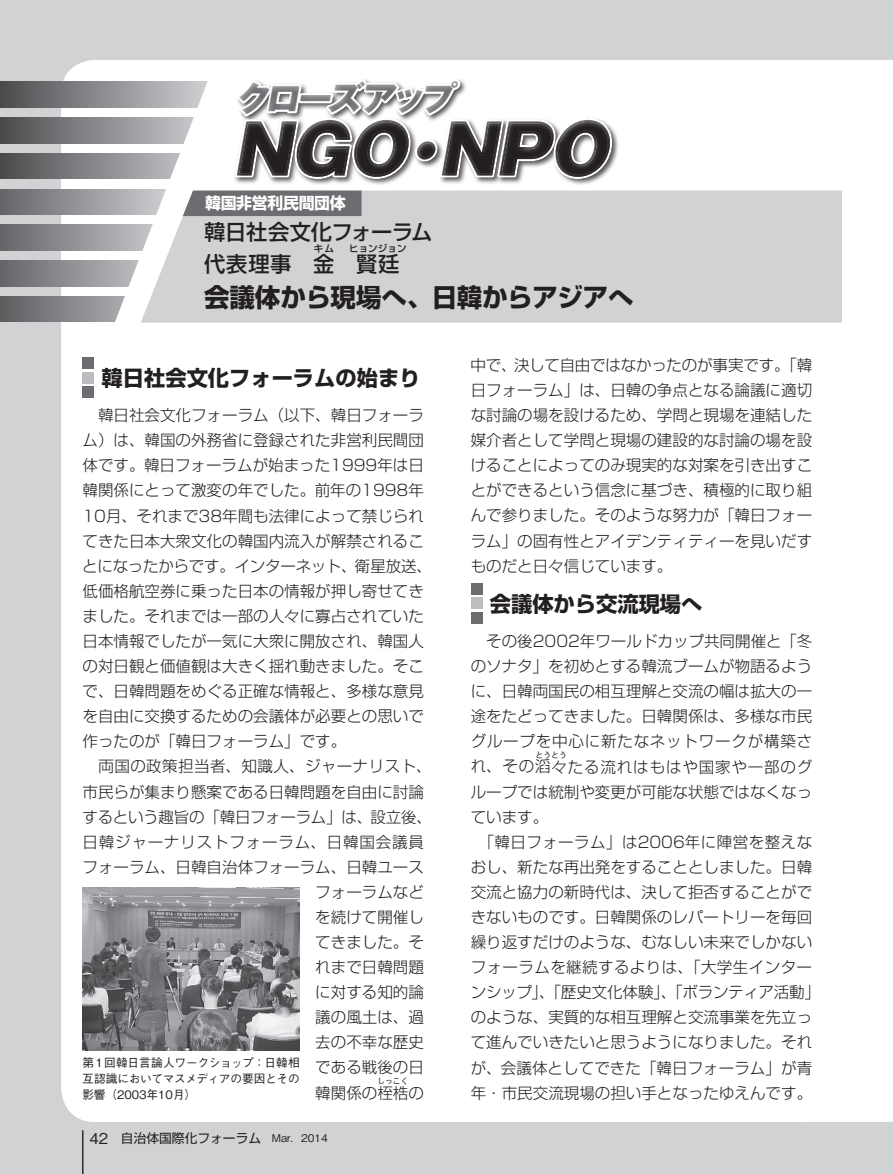
<style>
.page{position:relative;width:893px;height:1174px;background:#d1d2d4}
.page>*{position:absolute;margin:0;border:0;box-sizing:border-box;transform-origin:0 0}
.t1{font:italic 800 34.05px "Gothic MB101 Pro";color:#6c6d70}
.t2{font:700 25.5px "Shin Go Pro";letter-spacing:-.01em;color:#231f20}
.t3{font:700 21.3px "Shin Go Pro";color:#231f20}
.t4{font:500 21.3px/32px "Shin Go Pro";letter-spacing:-.01em;color:#231f20}
.t5{font:700 15.9px "Shin Go Pro";letter-spacing:-.02em;color:#fff}
.t6{font:300 15.45px/25px "Shin Go Pro";color:#231f20;text-align:justify}
.t7{font:300 15.45px "Shin Go Pro";letter-spacing:-.02em;color:#231f20}
.t8{font:300 15.45px "Shin Go Pro";letter-spacing:.03em;color:#231f20}
.t9{font:300 15.45px "Shin Go Pro";letter-spacing:.055em;color:#231f20}
.t10{font:12.75px "Shin Go Pro";color:#231f20}
.t11{font:500 11.7px/15.9px "Gothic BBB Pro";letter-spacing:-.015em;color:#231f20;text-align:justify}
.t12{font:500 9.6px "Shin Go Pro";color:#231f20}
.t13{font:300 7.8px "Shin Go Pro";letter-spacing:.015em;color:#231f20}
.s1{font-family:"Gothic BBB Pro";font-weight:500;font-size:14.85px}
.s2{font-family:"Gothic BBB Pro";font-weight:500;font-size:10.65px}
</style>
<div class="page">
<div style="left:61px;top:60px;width:832px;height:1061px;background:#fff"></div>
<div style="left:199px;top:61px;width:552px;height:139px;background:#fff"></div>
<svg style="left:0;top:82px;width:115px;height:25px;background:#6f7073"></svg>
<svg style="left:0;top:118px;width:115px;height:25px;background:#6e7072"></svg>
<svg style="left:0;top:153px;width:115px;height:26px;background:#6e7072"></svg>
<svg style="left:0;top:189px;width:115px;height:26px;background:#87888b"></svg>
<svg style="left:0;top:225px;width:115px;height:25px;background:#87888b"></svg>
<svg style="left:0;top:260px;width:115px;height:26px;background:#87888b"></svg>
<svg style="left:0;top:296px;width:115px;height:26px;background:#7f8083"></svg>
<svg style="left:612px;top:190px;width:230px;height:133px"></svg>
<img style="left:82px;top:887px;width:217px;height:163px">
<svg style="left:115px;top:75px;width:497px;height:248px"></svg>
<hr style="left:82px;top:1130px;width:1px;height:44px;background:#231f20">
<div style="left:471px;top:583px;width:11px;height:12px;background:#6c6d70"></div>
<div style="left:471px;top:597px;width:11px;height:12px;background:#bcbdc0"></div>
<div style="left:471px;top:611px;width:11px;height:12px;background:#6c6d70"></div>
<div style="left:82px;top:357px;width:12px;height:12px;background:#6c6d70"></div>
<div style="left:82px;top:371px;width:12px;height:12px;background:#bcbdc0"></div>
<div style="left:82px;top:386px;width:12px;height:12px;background:#6c6d70"></div>
<h1 class="t1" style="left:235px;top:70px;width:229px">クローズアップ</h1>
<p class="t5" style="left:205px;top:190px;width:142px">韓国非営利民間団体</p>
<h3 class="t4" style="left:204px;top:213px;width:230px">韓日社会文化フォーラム代表理事　金</h3>
<p class="t12" style="left:349px;top:240px;width:59px">ヒョンジョン</p>
<p class="t12" style="left:314px;top:240px;width:22px">キム</p>
<h3 class="t4" style="left:356px;top:245px;width:45px">賢廷</h3>
<h2 class="t2" style="left:204px;top:277px;width:431px">会議体から現場へ、日韓からアジアへ</h2>
<h3 class="t3" style="left:102px;top:361px;width:320px">韓日社会文化フォーラムの始まり</h3>
<p class="t6" style="left:82px;top:401px;width:343px">　韓日社会文化フォーラム（以下、韓日フォーラ</p>
<p class="t6" style="left:82px;top:426px;width:343px">ム）は、韓国の外務省に登録された非営利民間団</p>
<p class="t6" style="left:82px;top:451px;width:343px">体です。韓日フォーラムが始まった1999年は日</p>
<p class="t6" style="left:82px;top:476px;width:343px">韓関係にとって激変の年でした。前年の1998年</p>
<p class="t6" style="left:82px;top:501px;width:343px">10月、それまで38年間も法律によって禁じられ</p>
<p class="t6" style="left:82px;top:526px;width:343px">てきた日本大衆文化の韓国内流入が解禁されるこ</p>
<p class="t6" style="left:82px;top:551px;width:351px">とになったからです。インターネット、衛星放送、</p>
<p class="t6" style="left:82px;top:576px;width:343px">低価格航空券に乗った日本の情報が押し寄せてき</p>
<p class="t6" style="left:82px;top:601px;width:343px">ました。それまでは一部の人々に寡占されていた</p>
<p class="t6" style="left:82px;top:626px;width:343px">日本情報でしたが一気に大衆に開放され、韓国人</p>
<p class="t6" style="left:82px;top:652px;width:343px">の対日観と価値観は大きく揺れ動きました。そこ</p>
<p class="t6" style="left:82px;top:677px;width:343px">で、日韓問題をめぐる正確な情報と、多様な意見</p>
<p class="t6" style="left:82px;top:702px;width:343px">を自由に交換するための会議体が必要との思いで</p>
<p class="t6" style="left:82px;top:727px;width:265px">作ったのが「韓日フォーラム」です。</p>
<p class="t8" style="left:82px;top:754px;width:351px">　両国の政策担当者、知識人、ジャーナリスト、</p>
<p class="t6" style="left:82px;top:777px;width:343px">市民らが集まり懸案である日韓問題を自由に討論</p>
<p class="t7" style="left:82px;top:804px;width:351px">するという趣旨の「韓日フォーラム」は、設立後、</p>
<p class="t9" style="left:82px;top:829px;width:343px">日韓ジャーナリストフォーラム、日韓国会議員</p>
<p class="t6" style="left:82px;top:852px;width:343px">フォーラム、日韓自治体フォーラム、日韓ユース</p>
<p class="t6" style="left:315px;top:877px;width:110px">フォーラムなど</p>
<p class="t6" style="left:315px;top:902px;width:110px">を続けて開催し</p>
<p class="t6" style="left:315px;top:927px;width:110px">てきました。そ</p>
<p class="t6" style="left:315px;top:952px;width:110px">れまで日韓問題</p>
<p class="t6" style="left:315px;top:978px;width:110px">に対する知的論</p>
<p class="t6" style="left:315px;top:1003px;width:110px">議の風土は、過</p>
<p class="t6" style="left:315px;top:1028px;width:110px">去の不幸な歴史</p>
<p class="t6" style="left:315px;top:1053px;width:110px">である戦後の日</p>
<p class="t6" style="left:315px;top:1078px;width:110px">韓関係の桎梏の</p>
<p class="t11" style="left:82px;top:1053px;width:219px">第１回韓日言論人ワークショップ：日韓相互認識においてマスメディアの要因とその影響（2003年10月）</p>
<p class="t13" style="left:377px;top:1074px;width:33px">しっこく</p>
<p class="t10" style="left:89px;top:1127px;width:240px"><span class="s1">42</span>　自治体国際化フォーラム<span class="s2">　Mar．2014</span></p>
<p class="t6" style="left:471px;top:351px;width:343px">中で、決して自由ではなかったのが事実です。「韓日フォーラム」は、日韓の争点となる論議に適切な討論の場を設けるため、学問と現場を連結した媒介者として学問と現場の建設的な討論の場を設けることによってのみ現実的な対案を引き出すことができるという信念に基づき、積極的に取り組んで参りました。そのような努力が「韓日フォーラム」の固有性とアイデンティティーを見いだすものだと日々信じています。</p>
<h3 class="t3" style="left:490px;top:586px;width:214px">会議体から交流現場へ</h3>
<p class="t6" style="left:471px;top:626px;width:343px">　その後2002年ワールドカップ共同開催と「冬のソナタ」を初めとする韓流ブームが物語るように、日韓両国民の相互理解と交流の幅は拡大の一途をたどってきました。日韓関係は、多様な市民グループを中心に新たなネットワークが構築され、その滔々たる流れはもはや国家や一部のグ</p>
<p class="t13" style="left:535px;top:748px;width:33px">とうとう</p>
<p class="t6" style="left:471px;top:777px;width:351px;text-align:left">ループでは統制や変更が可能な状態ではなくなっています。<br>　「韓日フォーラム」は2006年に陣営を整えなおし、新たな再出発をすることとしました。日韓交流と協力の新時代は、決して拒否することができないものです。日韓関係のレパートリーを毎回繰り返すだけのような、むなしい未来でしかないフォーラムを継続するよりは、「大学生インターンシップ」、「歴史文化体験」、「ボランティア活動」のような、実質的な相互理解と交流事業を先立って進んでいきたいと思うようになりました。それが、会議体としてできた「韓日フォーラム」が青年・市民交流現場の担い手となったゆえんです。</p>
</div>
